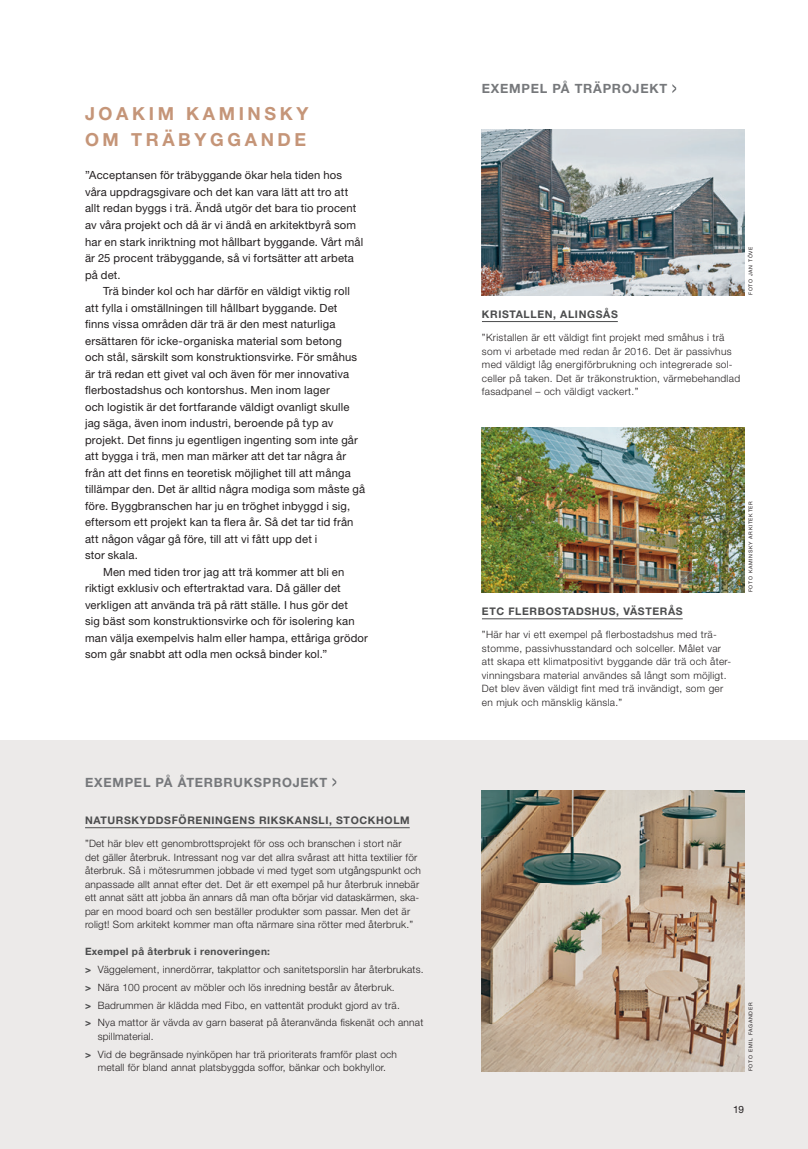
<style>
.page{position:relative;width:808px;height:1149px;background:#fff}
.page>*{position:absolute;margin:0;border:0;box-sizing:border-box;transform-origin:0 0}
.t1{font:700 18px/26.7px "Helvetica Neue LT Std";letter-spacing:.2em;color:#c59578}
.t2{font:700 12.75px "Helvetica Neue LT Std";letter-spacing:.06em;color:#76787b}
.t3{font:11.25px/16.5px "Helvetica Neue LT Std";letter-spacing:.015em;color:#231f20}
.t4{font:700 10.5px "Helvetica Neue LT Std";letter-spacing:.06em;color:#4b4c4d}
.t5{font:300 10.2px/13.5px "Helvetica Neue LT Std";letter-spacing:.02em;color:#231f20}
.t6{font:10.05px "Helvetica Neue LT Std";color:#231f20}
.t7{font:5.25px "Helvetica Neue LT Std";letter-spacing:.13em;color:#231f20}
.s1{font-weight:700;color:#4b4c4d}
.s2{font-weight:700;font-stretch:condensed;color:#4b4c4d}
</style>
<div class="page">
<div style="left:0;top:740px;width:808px;height:408px;background:#eceae9"></div>
<svg style="left:672px;top:84px;width:4px;height:9px"></svg>
<hr style="left:482px;top:321px;width:136px;height:1px;background:#4b4c4d">
<img style="left:482px;top:130px;width:262px;height:165px">
<img style="left:482px;top:427px;width:262px;height:165px">
<img style="left:482px;top:790px;width:262px;height:280px">
<hr style="left:85px;top:827px;width:325px;height:1px;background:#4b4c4d">
<hr style="left:482px;top:618px;width:201px;height:1px;background:#4b4c4d">
<svg style="left:332px;top:778px;width:4px;height:8px"></svg>
<h1 class="t1" style="left:85px;top:99px;width:225px">JOAKIM KAMINSKY<br>OM TRÄBYGGANDE</h1>
<p class="t3" style="left:85px;top:167px;width:280px">”Acceptansen för träbyggande ökar hela tiden hos våra uppdragsgivare och det kan vara lätt att tro att allt redan byggs i trä. Ändå utgör det bara tio procent av våra projekt och då är vi ändå en arkitektbyrå som har en stark inriktning mot hållbart byggande. Vårt mål är 25 procent träbyggande, så vi fortsätter att arbeta på det.</p>
<p class="t3" style="left:103px;top:282px;width:248px">Trä binder kol och har därför en väldigt viktig roll</p>
<p class="t3" style="left:85px;top:299px;width:254px">att fylla i omställningen till hållbart byggande. Det</p>
<p class="t3" style="left:85px;top:315px;width:252px">finns vissa områden där trä är den mest naturliga</p>
<p class="t3" style="left:85px;top:332px;width:258px">ersättaren för icke-organiska material som betong</p>
<p class="t3" style="left:85px;top:348px;width:274px">och stål, särskilt som konstruktionsvirke. För småhus</p>
<p class="t3" style="left:85px;top:365px;width:266px">är trä redan ett givet val och även för mer innovativa</p>
<p class="t3" style="left:85px;top:381px;width:246px">flerbostadshus och kontorshus. Men inom lager</p>
<p class="t3" style="left:85px;top:398px;width:266px">och logistik är det fortfarande väldigt ovanligt skulle</p>
<p class="t3" style="left:85px;top:414px;width:250px">jag säga, även inom industri, beroende på typ av</p>
<p class="t3" style="left:85px;top:431px;width:274px">projekt. Det finns ju egentligen ingenting som inte går</p>
<p class="t3" style="left:85px;top:447px;width:263px">att bygga i trä, men man märker att det tar några år</p>
<p class="t3" style="left:85px;top:464px;width:267px">från att det finns en teoretisk möjlighet till att många</p>
<p class="t3" style="left:85px;top:480px;width:282px">tillämpar den. Det är alltid några modiga som måste gå</p>
<p class="t3" style="left:85px;top:497px;width:267px">före. Byggbranschen har ju en tröghet inbyggd i sig,</p>
<p class="t3" style="left:85px;top:513px;width:270px">eftersom ett projekt kan ta flera år. Så det tar tid från</p>
<p class="t3" style="left:85px;top:530px;width:234px">att någon vågar gå före, till att vi fått upp det i</p>
<p class="t3" style="left:85px;top:546px;width:54px">stor skala.</p>
<p class="t3" style="left:103px;top:563px;width:243px">Men med tiden tror jag att trä kommer att bli en</p>
<p class="t3" style="left:85px;top:579px;width:257px">riktigt exklusiv och eftertraktad vara. Då gäller det</p>
<p class="t3" style="left:85px;top:596px;width:264px">verkligen att använda trä på rätt ställe. I hus gör det</p>
<p class="t3" style="left:85px;top:612px;width:271px">sig bäst som konstruktionsvirke och för isolering kan</p>
<p class="t3" style="left:85px;top:629px;width:284px">man välja exempelvis halm eller hampa, ettåriga grödor</p>
<p class="t3" style="left:85px;top:645px;width:244px">som går snabbt att odla men också binder kol.”</p>
<p class="t2" style="left:85px;top:774px;width:244px">EXEMPEL PÅ ÅTERBRUKSPROJEKT</p>
<p class="t4" style="left:85px;top:813px;width:326px">NATURSKYDDSFÖRENINGENS RIKSKANSLI, STOCKHOLM</p>
<p class="t5" style="left:85px;top:836px;width:337px">”Det här blev ett genombrottsprojekt för oss och branschen i stort när<br>det gäller återbruk. Intressant nog var det allra svårast att hitta textilier för återbruk. Så i mötesrummen jobbade vi med tyget som utgångspunkt och anpassade allt annat efter det. Det är ett exempel på hur återbruk innebär ett annat sätt att jobba än annars då man ofta börjar vid dataskärmen, ska&shy;par en mood board och sen beställer produkter som passar. Men det är roligt! Som arkitekt kommer man ofta närmare sina rötter med återbruk.”</p>
<p class="t5" style="left:85px;top:942px;width:340px;line-height:17.7px"><span class="s1">Exempel på återbruk i renoveringen:<br></span><span class="s2">&gt;</span> Väggelement, innerdörrar, takplattor och sanitetsporslin har återbrukats. <span class="s2">&gt;</span> Nära 100 procent av möbler och lös inredning består av återbruk.<br><span class="s2">&gt;</span> Badrummen är klädda med Fibo, en vattentät produkt gjord av trä.<br><span class="s2">&gt;</span> Nya mattor är vävda av garn baserat på återanvända fiskenät och annat</p>
<p class="t5" style="left:85px;top:1026px;width:313px;line-height:17.7px;text-indent:13px">spillmaterial.<br><span class="s2">&gt;</span> Vid de begränsade nyinköpen har trä prioriterats framför plast och</p>
<p class="t5" style="left:98px;top:1060px;width:290px">metall för bland annat platsbyggda soffor, bänkar och bokhyllor.</p>
<p class="t2" style="left:482px;top:81px;width:187px">EXEMPEL PÅ TRÄPROJEKT</p>
<p class="t4" style="left:482px;top:307px;width:137px">KRISTALLEN, ALINGSÅS</p>
<p class="t5" style="left:482px;top:330px;width:260px">”Kristallen är ett väldigt fint projekt med småhus i trä som vi arbetade med redan år 2016. Det är passivhus med väldigt låg energiförbrukning och integrerade sol&shy;celler på taken. Det är träkonstruktion, värmebehandlad fasadpanel – och väldigt vackert.”</p>
<p class="t7" style="left:747px;top:295px;width:50px;rotate:-90deg">FOTO JAN TÖVE</p>
<p class="t4" style="left:482px;top:604px;width:202px">ETC FLERBOSTADSHUS, VÄSTERÅS</p>
<p class="t5" style="left:482px;top:627px;width:251px">”Här har vi ett exempel på flerbostadshus med trä&shy;stomme, passivhusstandard och solceller. Målet var att skapa ett klimatpositivt byggande där trä och åter&shy;vinningsbara material användes så långt som möjligt.<br>Det blev även väldigt fint med trä invändigt, som ger en mjuk och mänsklig känsla.”</p>
<p class="t7" style="left:747px;top:592px;width:92px;rotate:-90deg">FOTO KAMINSKY ARKITEKTER</p>
<p class="t7" style="left:747px;top:1070px;width:70px;rotate:-90deg">FOTO EMIL FAGANDER</p>
<p class="t6" style="left:733px;top:1103px;width:13px">19</p>
</div>
